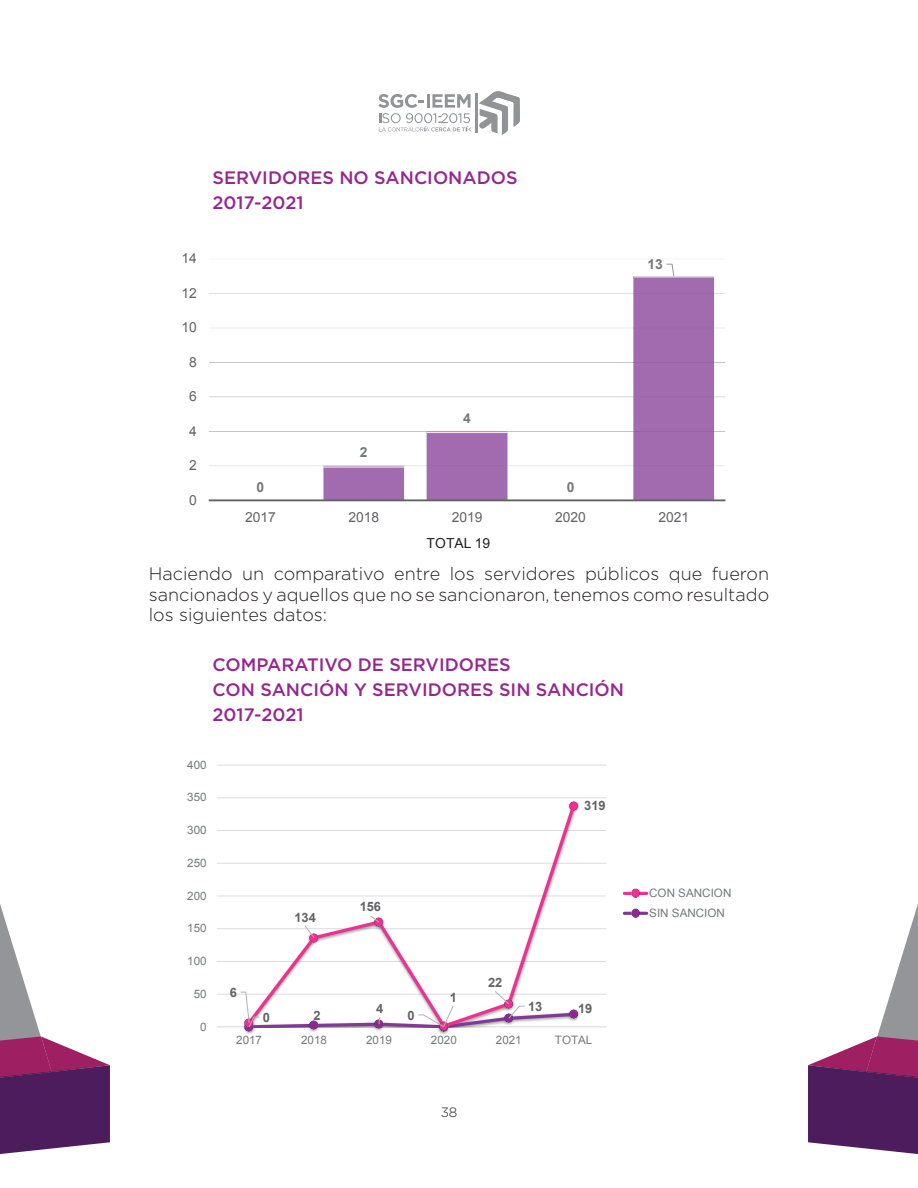
<style>
.page{position:relative;width:918px;height:1188px;background:#fff}
.page>*{position:absolute;margin:0;border:0;box-sizing:border-box;transform-origin:0 0}
.t1{font:300 18px/20.7px "Gotham";color:#231f20;text-align:justify}
.t2{font:500 18px/24.9px "Gotham";color:#96268f}
.t3{font:13.95px "Arial";color:#636366}
.t4{font:13.8px "Arial";color:#636366}
.t5{font:13.8px "Arial";letter-spacing:.005em;color:#231f20}
.t6{font:700 13.8px "Arial";color:#76787b}
.t7{font:300 13.5px "Gotham";color:#231f20}
.t8{font:700 12.9px "Arial";color:#636366}
.t9{font:11.55px/20px "Arial";color:#76787b}
</style>
<div class="page">
<hr style="left:475px;top:94px;width:3px;height:39px;background:#919396">
<svg style="left:378px;top:94px;width:93px;height:37px"></svg>
<svg style="left:479px;top:91px;width:41px;height:44px"></svg>
<svg style="left:0;top:904px;width:110px;height:250px"></svg>
<svg style="left:808px;top:904px;width:110px;height:250px"></svg>
<svg style="left:209px;top:278px;width:516px;height:188px"></svg>
<img style="left:323px;top:276px;width:391px;height:223px">
<hr style="left:209px;top:499px;width:516px;height:2px;background:#636366">
<svg style="left:666px;top:263px;width:9px;height:14px"></svg>
<hr style="left:217px;top:994px;width:389px;height:1px;background:#dcdddf">
<hr style="left:217px;top:961px;width:389px;height:1px;background:#dcdddf">
<hr style="left:217px;top:928px;width:389px;height:1px;background:#dcdddf">
<hr style="left:217px;top:896px;width:389px;height:1px;background:#dcdddf">
<hr style="left:217px;top:863px;width:389px;height:1px;background:#dcdddf">
<hr style="left:217px;top:830px;width:389px;height:1px;background:#dcdddf">
<hr style="left:217px;top:797px;width:389px;height:1px;background:#dcdddf">
<hr style="left:217px;top:765px;width:389px;height:1px;background:#dcdddf">
<hr style="left:217px;top:1026px;width:389px;height:1px;background:#dcdddf">
<img style="left:245px;top:1032px;width:9px;height:2px">
<img style="left:438px;top:1031px;width:11px;height:3px">
<svg style="left:245px;top:804px;width:333px;height:186px"></svg>
<svg style="left:569px;top:801px;width:9px;height:9px"></svg>
<svg style="left:304px;top:925px;width:14px;height:17px"></svg>
<svg style="left:369px;top:915px;width:14px;height:12px"></svg>
<svg style="left:240px;top:990px;width:338px;height:41px"></svg>
<hr style="left:624px;top:892px;width:23px;height:3px;background:#ed3191">
<svg style="left:631px;top:889px;width:9px;height:9px"></svg>
<hr style="left:624px;top:912px;width:23px;height:3px;background:#833895">
<svg style="left:631px;top:909px;width:9px;height:9px"></svg>
<p class="t2" style="left:213px;top:165px;width:306px">SERVIDORES NO SANCIONADOS<br>2017-2021</p>
<p class="t4" style="left:182px;top:250px;width:17px">14</p>
<p class="t4" style="left:182px;top:284px;width:17px">12</p>
<p class="t4" style="left:182px;top:318px;width:17px">10</p>
<p class="t3" style="left:189px;top:353px;width:9px">8</p>
<p class="t4" style="left:189px;top:387px;width:9px">6</p>
<p class="t4" style="left:189px;top:422px;width:9px">4</p>
<p class="t4" style="left:189px;top:456px;width:9px">2</p>
<p class="t4" style="left:189px;top:491px;width:9px">0</p>
<p class="t6" style="left:257px;top:478px;width:9px">0</p>
<p class="t6" style="left:360px;top:443px;width:9px">2</p>
<p class="t6" style="left:463px;top:409px;width:9px">4</p>
<p class="t6" style="left:567px;top:478px;width:9px">0</p>
<p class="t6" style="left:647px;top:255px;width:17px">13</p>
<p class="t4" style="left:245px;top:508px;width:32px">2017</p>
<p class="t4" style="left:348px;top:508px;width:32px">2018</p>
<p class="t4" style="left:452px;top:508px;width:32px">2019</p>
<p class="t4" style="left:555px;top:508px;width:32px">2020</p>
<p class="t4" style="left:658px;top:508px;width:32px">2021</p>
<p class="t5" style="left:427px;top:534px;width:65px">TOTAL 19</p>
<p class="t1" style="left:149px;top:563px;width:622px">Haciendo un comparativo entre los servidores públicos que fueron sancionados y aquellos que no se sancionaron, tenemos como resultado los siguientes datos:</p>
<p class="t2" style="left:213px;top:652px;width:413px">COMPARATIVO DE SERVIDORES<br>CON SANCIÓN Y SERVIDORES SIN SANCIÓN<br>2017-2021</p>
<p class="t9" style="left:187px;top:755px;width:21px">400</p>
<p class="t9" style="left:187px;top:788px;width:21px">350</p>
<p class="t9" style="left:187px;top:820px;width:21px">300</p>
<p class="t9" style="left:187px;top:853px;width:21px">250</p>
<p class="t9" style="left:187px;top:886px;width:21px">200</p>
<p class="t9" style="left:187px;top:918px;width:21px">150</p>
<p class="t9" style="left:187px;top:951px;width:21px">100</p>
<p class="t9" style="left:194px;top:984px;width:14px">50</p>
<p class="t9" style="left:200px;top:1017px;width:8px">0</p>
<p class="t8" style="left:230px;top:984px;width:9px">6</p>
<p class="t8" style="left:294px;top:909px;width:23px">134</p>
<p class="t8" style="left:263px;top:1009px;width:9px">0</p>
<p class="t8" style="left:314px;top:1007px;width:9px">2</p>
<p class="t8" style="left:584px;top:797px;width:23px">319</p>
<p class="t8" style="left:360px;top:898px;width:23px">156</p>
<p class="t8" style="left:376px;top:1000px;width:9px">4</p>
<p class="t8" style="left:408px;top:1007px;width:9px">0</p>
<p class="t8" style="left:450px;top:988px;width:9px">1</p>
<p class="t8" style="left:488px;top:974px;width:16px">22</p>
<p class="t8" style="left:528px;top:998px;width:16px">13</p>
<p class="t8" style="left:578px;top:1000px;width:16px">19</p>
<p class="t9" style="left:236px;top:1031px;width:27px">2017</p>
<p class="t9" style="left:301px;top:1031px;width:27px">2018</p>
<p class="t9" style="left:366px;top:1031px;width:27px">2019</p>
<p class="t9" style="left:431px;top:1031px;width:27px">2020</p>
<p class="t9" style="left:496px;top:1031px;width:27px">2021</p>
<p class="t9" style="left:555px;top:1031px;width:39px">TOTAL</p>
<p class="t7" style="left:441px;top:1104px;width:18px">38</p>
<p class="t9" style="left:649px;top:883px;width:84px">CON SANCION<br>SIN SANCION</p>
</div>
